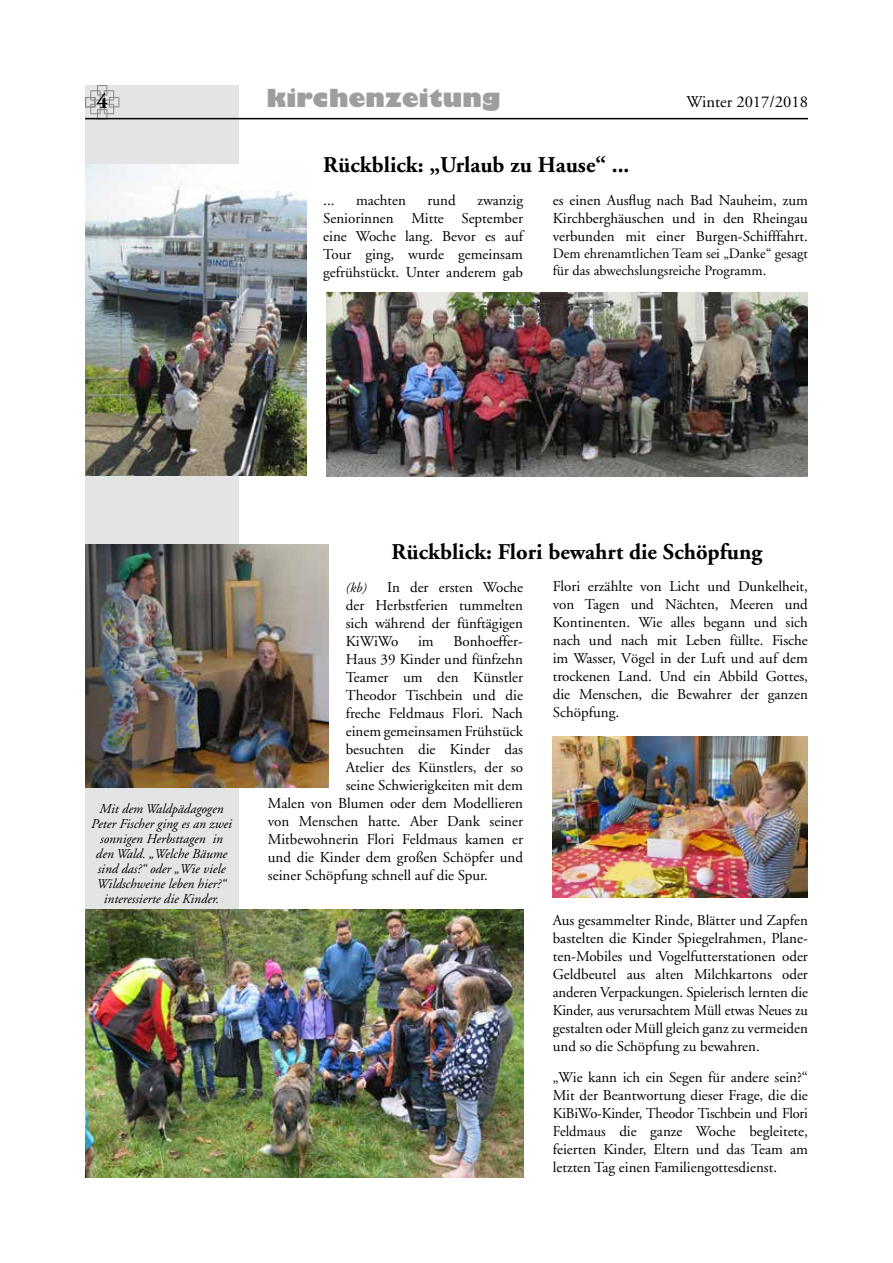
<style>
.page{position:relative;width:893px;height:1263px;background:#fff}
.page>*{position:absolute;margin:0;border:0;box-sizing:border-box;transform-origin:0 0}
.t1{font:800 27.3px "Chantilly UB";letter-spacing:.03em;color:#9c9e9f}
.t2{font:700 22.5px "Adobe Garamond";color:#000}
.t3{font:700 21px "Adobe Garamond";color:#000}
.t4{font:16.5px "Adobe Garamond";color:#000}
.t5{font:15px/18px "Adobe Garamond";color:#000;text-align:justify}
.t6{font:14.25px/17.1px "Adobe Garamond";color:#000}
.t7{font:italic 13.5px/15px "Adobe Garamond";color:#000;text-align:center}
</style>
<div class="page">
<div style="left:85px;top:85px;width:153px;height:1093px;background:#e3e4e4"></div>
<hr style="left:85px;top:118px;width:723px;height:1px;background:#000">
<svg style="left:85px;top:85px;width:34px;height:33px"></svg>
<img style="left:553px;top:737px;width:255px;height:161px">
<img style="left:85px;top:544px;width:244px;height:243px">
<img style="left:85px;top:910px;width:438px;height:268px">
<img style="left:85px;top:164px;width:221px;height:311px">
<img style="left:327px;top:293px;width:481px;height:183px">
<h3 class="t3" style="left:97px;top:90px;width:12px">4</h3>
<h1 class="t1" style="left:267px;top:82px;width:235px">kirchenzeitung</h1>
<p class="t4" style="left:686px;top:93px;width:123px">Winter 2017/2018</p>
<h2 class="t2" style="left:323px;top:152px;width:308px">Rückblick: „Urlaub zu Hause“ ...</h2>
<p class="t5" style="left:323px;top:191px;width:13px">...</p>
<p class="t5" style="left:356px;top:191px;width:52px">machten</p>
<p class="t5" style="left:428px;top:191px;width:30px">rund</p>
<p class="t5" style="left:323px;top:191px;width:201px;text-indent:154px">zwanzig Seniorinnen Mitte September eine Woche lang. Bevor es auf Tour ging, wurde gemeinsam gefrühstückt. Unter anderem gab</p>
<p class="t5" style="left:553px;top:191px;width:257px">es einen Ausflug nach Bad Nauheim, zum Kirchberghäuschen und in den Rheingau verbunden mit einer Burgen-Schifffahrt.</p>
<p class="t6" style="left:553px;top:245px;width:257px">Dem ehrenamtlichen Team sei „Danke“ gesagt für das abwechslungsreiche Programm.</p>
<p class="t7" style="left:91px;top:802px;width:142px">Mit dem Waldpädagogen<br>Peter Fischer ging es an zwei sonnigen Herbsttagen in den Wald. „Welche Bäume sind das?“ oder „Wie viele<br>Wildschweine leben hier?“ interessierte die Kinder.</p>
<h2 class="t2" style="left:392px;top:540px;width:372px">Rückblick: Flori bewahrt die Schöpfung</h2>
<p class="t5" style="left:346px;top:579px;width:179px;text-indent:41px">In der ersten Woche der Herbstferien tummelten sich während der fünftägigen KiWiWo</p>
<p class="t7" style="left:346px;top:581px;width:22px">(kb)</p>
<p class="t5" style="left:418px;top:633px;width:17px">im</p>
<p class="t5" style="left:453px;top:633px;width:71px">Bonhoeffer-</p>
<p class="t5" style="left:346px;top:651px;width:179px">Haus 39 Kinder und fünfzehn</p>
<p class="t5" style="left:346px;top:669px;width:179px">Teamer um den Künstler</p>
<p class="t5" style="left:346px;top:687px;width:179px">Theodor Tischbein und die</p>
<p class="t5" style="left:346px;top:705px;width:179px">freche Feldmaus Flori. Nach</p>
<p class="t5" style="left:346px;top:723px;width:179px">einem gemeinsamen Frühstück</p>
<p class="t5" style="left:346px;top:741px;width:179px">besuchten die Kinder das</p>
<p class="t5" style="left:346px;top:759px;width:179px">Atelier des Künstlers, der so</p>
<p class="t5" style="left:346px;top:777px;width:179px">seine Schwierigkeiten mit dem</p>
<p class="t5" style="left:268px;top:795px;width:257px">Malen von Blumen oder dem Modellieren</p>
<p class="t5" style="left:268px;top:813px;width:257px">von Menschen hatte. Aber Dank seiner</p>
<p class="t5" style="left:268px;top:831px;width:257px">Mitbewohnerin Flori Feldmaus kamen er</p>
<p class="t5" style="left:268px;top:849px;width:257px">und die Kinder dem großen Schöpfer und</p>
<p class="t5" style="left:268px;top:867px;width:222px">seiner Schöpfung schnell auf die Spur.</p>
<p class="t5" style="left:553px;top:578px;width:257px">Flori erzählte von Licht und Dunkelheit, von Tagen und Nächten, Meeren und Kontinenten. Wie alles begann und sich nach und nach mit Leben füllte. Fische im Wasser, Vögel in der Luft und auf dem trockenen Land. Und ein Abbild Gottes, die Menschen, die Bewahrer der ganzen Schöpfung.</p>
<p class="t5" style="left:553px;top:912px;width:257px">Aus gesammelter Rinde, Blätter und Zapfen bastelten die Kinder Spiegelrahmen, Plane&shy;ten-Mobiles und Vogelfutterstationen oder Geldbeutel aus alten Milchkartons oder anderen Verpackungen. Spielerisch lernten die Kinder, aus verursachtem Müll etwas Neues zu gestalten oder Müll gleich ganz zu vermeiden und so die Schöpfung zu bewahren.</p>
<p class="t5" style="left:553px;top:1069px;width:257px">„Wie kann ich ein Segen für andere sein?“ Mit der Beantwortung dieser Frage, die die KiBiWo-Kinder, Theodor Tischbein und Flori Feldmaus die ganze Woche begleitete, feierten Kinder, Eltern und das Team am letzten Tag einen Familiengottesdienst.</p>
</div>
